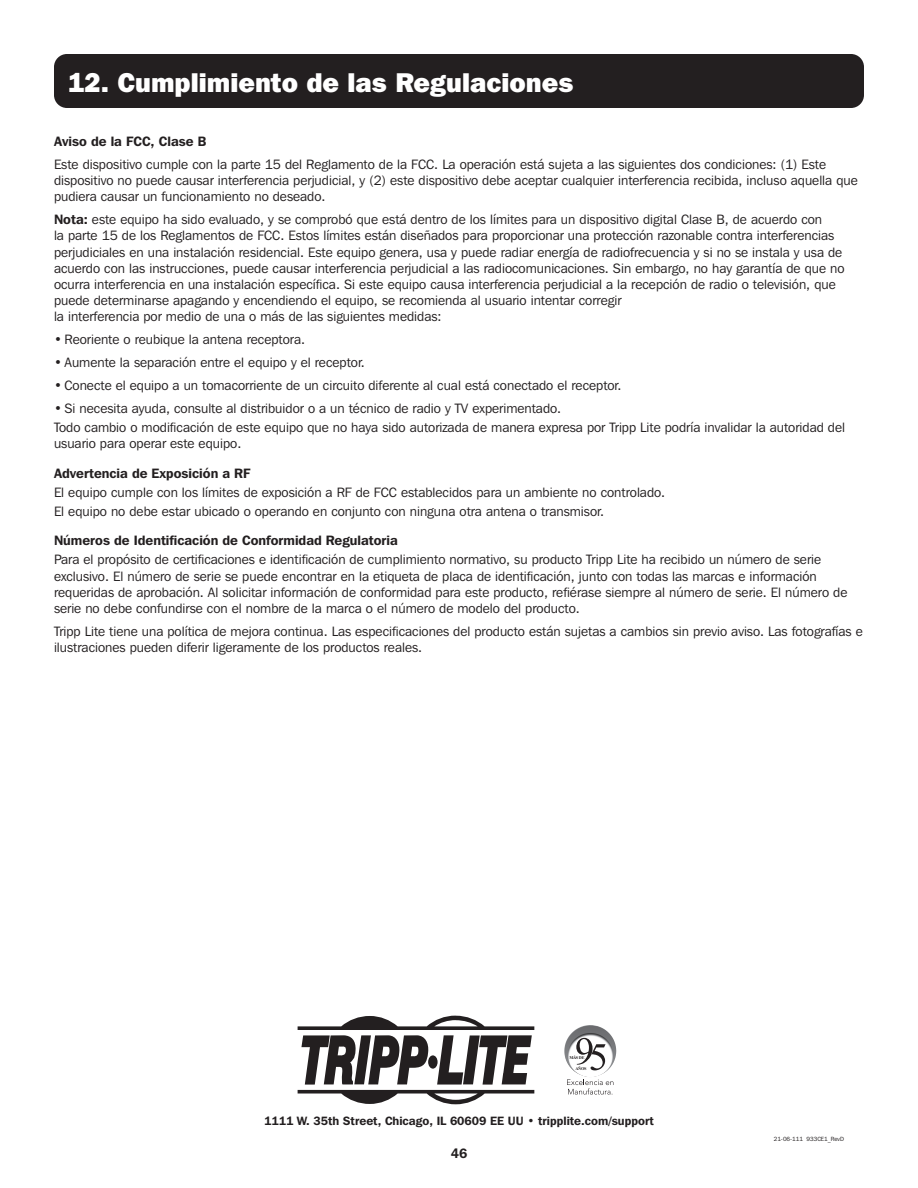
<style>
.page{position:relative;width:918px;height:1188px;background:#fff}
.page>*{position:absolute;margin:0;border:0;box-sizing:border-box;transform-origin:0 0}
.t1{font:800 27px "Franklin Gothic IT Cby BT";color:#fff}
.t2{font:13.5px/16.2px "Franklin Gothic IT Cby BT";color:#231f20}
.t3{font:600 13.5px "Franklin Gothic IT Cby BT";color:#231f20}
.t4{font:600 12px "Franklin Gothic IT Cby BT";color:#231f20}
.t5{font:6px "Franklin Gothic IT Cby BT";color:#231f20}
.t6{font:700 4.2px "Times New Roman";letter-spacing:-.05em;color:#231f20}
.s1{font-weight:600}
</style>
<div class="page">
<div style="left:54px;top:54px;width:810px;height:54px;background:#231f20;border-radius:13px"></div>
<img style="left:567px;top:1025px;width:22px;height:15px">
<svg style="left:576px;top:1038px;width:30px;height:32px"></svg>
<svg style="left:567px;top:1079px;width:46px;height:16px"></svg>
<svg style="left:298px;top:1016px;width:236px;height:88px"></svg>
<p class="t1" style="left:68px;top:65px;width:508px">12. Cumplimiento de las Regulaciones</p>
<p class="t3" style="left:54px;top:133px;width:154px">Aviso de la FCC, Clase B</p>
<p class="t2" style="left:54px;top:156px;width:805px">Este dispositivo cumple con la parte 15 del Reglamento de la FCC. La operación está sujeta a las siguientes dos condiciones: (1) Este dispositivo no puede causar interferencia perjudicial, y (2) este dispositivo debe aceptar cualquier interferencia recibida, incluso aquella que pudiera causar un funcionamiento no deseado.</p>
<p class="t2" style="left:54px;top:211px;width:792px"><span class="s1">Nota:</span> este equipo ha sido evaluado, y se comprobó que está dentro de los límites para un dispositivo digital Clase B, de acuerdo con<br>la parte 15 de los Reglamentos de FCC. Estos límites están diseñados para proporcionar una protección razonable contra interferencias perjudiciales en una instalación residencial. Este equipo genera, usa y puede radiar energía de radiofrecuencia y si no se instala y usa de acuerdo con las instrucciones, puede causar interferencia perjudicial a las radiocomunicaciones. Sin embargo, no hay garantía de que no ocurra interferencia en una instalación específica. Si este equipo causa interferencia perjudicial a la recepción de radio o televisión, que puede determinarse apagando y encendiendo el equipo, se recomienda al usuario intentar corregir<br>la interferencia por medio de una o más de las siguientes medidas:</p>
<p class="t2" style="left:54px;top:331px;width:253px">• Reoriente o reubique la antena receptora.</p>
<p class="t2" style="left:54px;top:354px;width:312px">• Aumente la separación entre el equipo y el receptor.</p>
<p class="t2" style="left:54px;top:377px;width:569px">• Conecte el equipo a un tomacorriente de un circuito diferente al cual está conectado el receptor.</p>
<p class="t2" style="left:54px;top:400px;width:509px">• Si necesita ayuda, consulte al distribuidor o a un técnico de radio y TV experimentado.</p>
<p class="t2" style="left:54px;top:419px;width:793px">Todo cambio o modificación de este equipo que no haya sido autorizada de manera expresa por Tripp Lite podría invalidar la autoridad del usuario para operar este equipo.</p>
<p class="t3" style="left:54px;top:465px;width:198px">Advertencia de Exposición a RF</p>
<p class="t2" style="left:54px;top:484px;width:613px">El equipo cumple con los límites de exposición a RF de FCC establecidos para un ambiente no controlado.</p>
<p class="t2" style="left:54px;top:503px;width:552px">El equipo no debe estar ubicado o operando en conjunto con ninguna otra antena o transmisor.</p>
<p class="t3" style="left:54px;top:532px;width:345px">Números de Identificación de Conformidad Regulatoria</p>
<p class="t2" style="left:54px;top:551px;width:795px">Para el propósito de certificaciones e identificación de cumplimiento normativo, su producto Tripp Lite ha recibido un número de serie exclusivo. El número de serie se puede encontrar en la etiqueta de placa de identificación, junto con todas las marcas e información requeridas de aprobación. Al solicitar información de conformidad para este producto, refiérase siempre al número de serie. El número de serie no debe confundirse con el nombre de la marca o el número de modelo del producto.</p>
<p class="t2" style="left:54px;top:623px;width:810px">Tripp Lite tiene una política de mejora continua. Las especificaciones del producto están sujetas a cambios sin previo aviso. Las fotografías e ilustraciones pueden diferir ligeramente de los productos reales.</p>
<p class="t6" style="left:569px;top:1055px;width:17px">MÁS DE</p>
<p class="t6" style="left:575px;top:1066px;width:13px">AÑOS</p>
<p class="t4" style="left:264px;top:1113px;width:391px">1111 W. 35th Street, Chicago, IL 60609 EE UU • tripplite.com/support</p>
<p class="t3" style="left:451px;top:1145px;width:18px">46</p>
<p class="t5" style="left:774px;top:1135px;width:72px">21-06-111 933CE1_RevD</p>
</div>
